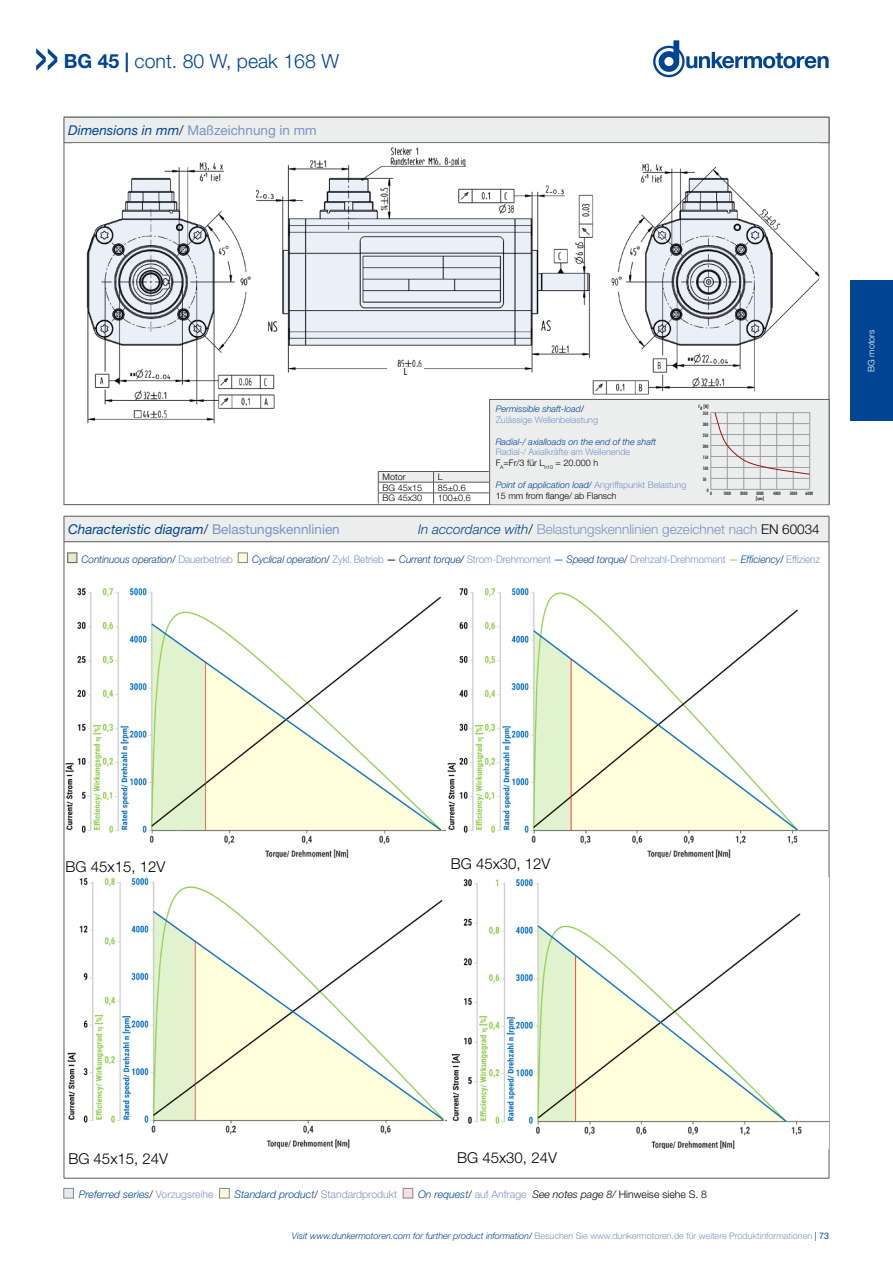
<style>
.page{position:relative;width:893px;height:1263px;background:#fff}
.page>*{position:absolute;margin:0;border:0;box-sizing:border-box;transform-origin:0 0}
.t1{font:300 19.5px "Helvetica Neue LT Std";color:#004494}
.t2{font:300 15px "Helvetica Neue LT Std";color:#000}
.t3{font:300 13.5px "Helvetica Neue LT Std";color:#7894c7}
.t4{font:italic 13.5px "Helvetica Neue LT Std";color:#004494}
.t5{font:13.5px "Helvetica Neue LT Std";color:#7894c7}
.t6{font:italic 300 10.5px "Helvetica Neue LT Std";letter-spacing:-.01em;color:#004494;scale:.95 1}
.t7{font:italic 300 10.5px "Helvetica Neue LT Std";letter-spacing:-.01em;color:#004494}
.t8{font:10.5px "Futura PT";color:#000}
.t9{font:300 9px/10.8px "Helvetica Neue LT Std";color:#7894c7}
.t10{font:300 9px/10.8px "Helvetica Neue LT Std";color:#000}
.t11{font:italic 300 9px "Helvetica Neue LT Std";color:#004494}
.t12{font:300 9px "Helvetica Neue LT Std";color:#fff}
.t13{font:500 4.95px "Futura PT Cond";color:#000}
.s1{font-weight:700}
.s2{font-style:italic;color:#004494}
.s3{font-weight:300;color:#000}
.s4{color:#000}
.s5{color:#7894c7}
.s6{font-weight:300;font-style:normal;color:#000}
.s7{font-style:normal;color:#7894c7}
.s8{font-family:"Arial Narrow";font-weight:400;font-style:normal;font-size:21px;color:#e1eccd}
.s9{font-style:normal;color:#000}
.s10{font-family:"Arial Narrow";font-weight:400;font-style:normal;font-size:21px;color:#fffbdb}
.s11{font-weight:400;font-style:normal;color:#000}
.s12{font-weight:400;font-style:normal;color:#0070b4}
.s13{font-weight:400;font-style:normal;color:#95c152}
.s14{font-family:"Arial Narrow";font-weight:400;font-style:normal;font-size:21px;color:#e6e9f4}
.s15{font-family:"Arial Narrow";font-weight:400;font-style:normal;font-size:21px;color:#fadce9}
.s16{font-weight:400;color:#004494}
</style>
<div class="page">
<svg style="left:653px;top:40px;width:176px;height:38px"></svg>
<div style="left:691px;top:72px;width:145px;height:13px;background:#fff"></div>
<div style="left:850px;top:281px;width:43px;height:140px;background:#004494"></div>
<svg style="left:36px;top:48px;width:21px;height:23px"></svg>
<div style="left:64px;top:117px;width:765px;height:26px;background:#eceded"></div>
<hr style="left:64px;top:117px;width:765px;height:1px;background:#58585a">
<svg style="left:64px;top:117px;width:1px;height:25px"></svg>
<svg style="left:829px;top:117px;width:1px;height:26px"></svg>
<hr style="left:64px;top:142px;width:765px;height:1px;background:#58585a">
<svg style="left:378px;top:471px;width:111px;height:32px"></svg>
<img style="left:86px;top:147px;width:734px;height:277px">
<div style="left:387px;top:367px;width:36px;height:14px;background:#fff"></div>
<div style="left:489px;top:399px;width:340px;height:105px;background:#eceded;border:1px solid #58585a"></div>
<svg style="left:710px;top:412px;width:101px;height:78px"></svg>
<div style="left:64px;top:516px;width:766px;height:26px;background:#eceded"></div>
<hr style="left:64px;top:541px;width:350px;height:1px;background:#58585a">
<hr style="left:64px;top:542px;width:1px;height:636px;background:#58585a">
<hr style="left:414px;top:541px;width:415px;height:1px;background:#58585a">
<hr style="left:829px;top:542px;width:1px;height:636px;background:#58585a">
<hr style="left:64px;top:1178px;width:350px;height:1px;background:#58585a">
<hr style="left:414px;top:1178px;width:415px;height:1px;background:#58585a">
<img style="left:66px;top:587px;width:761px;height:271px">
<img style="left:67px;top:877px;width:761px;height:272px">
<h1 class="t1" style="left:64px;top:49px;width:277px"><span class="s1">BG 45 |</span> cont. 80 W, peak 168 W</h1>
<h3 class="t5" style="left:68px;top:122px;width:250px"><span class="s2">Dimensions in mm</span><span class="s3">/</span> Maßzeichnung in mm</h3>
<p class="t8" style="left:403px;top:366px;width:5px">L</p>
<p class="t10" style="left:382px;top:471px;width:25px">Motor</p>
<p class="t10" style="left:438px;top:471px;width:6px">L</p>
<p class="t10" style="left:382px;top:482px;width:41px">BG 45x15</p>
<p class="t10" style="left:438px;top:482px;width:29px">85±0.6</p>
<p class="t10" style="left:382px;top:493px;width:41px">BG 45x30</p>
<p class="t10" style="left:438px;top:493px;width:34px">100±0.6</p>
<p class="t9" style="left:496px;top:403px;width:104px"><span class="s2">Permissible shaft-load</span><span class="s4">/<br></span>Zulässige Wellenbelastung</p>
<p class="t11" style="left:496px;top:436px;width:162px">Radial-/ axialloads on the end of the shaft</p>
<p class="t9" style="left:496px;top:447px;width:136px">Radial-/ Axialkräfte am Wellenende<br><span class="s4">F</span><sub>A</sub><span class="s4">=Fr/3 für L</span><sub>h10</sub> <span class="s4">= 20.000 h</span></p>
<p class="t10" style="left:496px;top:479px;width:192px"><span class="s2">Point of application load/</span> <span class="s5">Angriffspunkt Belastung<br></span>15 mm from flange/ ab Flansch</p>
<p class="t13" style="left:699px;top:403px;width:12px">FR [N]</p>
<p class="t13" style="left:703px;top:421px;width:7px">300</p>
<p class="t13" style="left:703px;top:410px;width:7px">350</p>
<p class="t13" style="left:703px;top:432px;width:7px">250</p>
<p class="t13" style="left:703px;top:443px;width:7px">200</p>
<p class="t13" style="left:703px;top:454px;width:7px">150</p>
<p class="t13" style="left:703px;top:465px;width:7px">100</p>
<p class="t13" style="left:703px;top:476px;width:5px">50</p>
<p class="t13" style="left:707px;top:487px;width:3px">0</p>
<p class="t13" style="left:710px;top:490px;width:3px">0</p>
<p class="t13" style="left:723px;top:490px;width:9px">1000</p>
<p class="t13" style="left:740px;top:490px;width:9px">2000</p>
<p class="t13" style="left:756px;top:490px;width:9px">3000</p>
<p class="t13" style="left:773px;top:490px;width:9px">4000</p>
<p class="t13" style="left:790px;top:490px;width:9px">5000</p>
<p class="t13" style="left:806px;top:490px;width:9px">6000</p>
<p class="t13" style="left:756px;top:496px;width:10px">[rpm]</p>
<h3 class="t4" style="left:68px;top:521px;width:273px">Characteristic diagram<span class="s6">/</span> <span class="s7">Belastungskennlinien</span></h3>
<h3 class="t3" style="left:418px;top:521px;width:403px"><span class="s2">In accordance with</span><span class="s4">/</span> Belastungskennlinien gezeichnet nach <span class="s4">EN 60034</span></h3>
<p class="t6" style="left:68px;top:553px;width:793px"><span class="s8">■</span> Continuous operation<span class="s9">/</span> <span class="s7">Dauerbetrieb</span> <span class="s10">■</span> Cyclical operation<span class="s9">/</span> <span class="s7">Zykl. Betrieb</span> <span class="s11">—</span> Current torque<span class="s4">/</span> <span class="s7">Strom-Drehmoment</span> <span class="s12">—</span> Speed torque<span class="s9">/</span> <span class="s7">Drehzahl-Drehmoment</span> <span class="s13">—</span> Efficiency<span class="s9">/</span> <span class="s7">Effizienz</span></p>
<p class="t12" style="left:866px;top:372px;width:44px;rotate:-90deg">BG motors</p>
<h2 class="t2" style="left:66px;top:857px;width:101px">BG 45x15, 12V</h2>
<h2 class="t2" style="left:451px;top:855px;width:101px">BG 45x30, 12V</h2>
<h2 class="t2" style="left:68px;top:1150px;width:101px">BG 45x15, 24V</h2>
<h2 class="t2" style="left:457px;top:1149px;width:101px">BG 45x30, 24V</h2>
<p class="t7" style="left:64px;top:1188px;width:645px"><span class="s14">■</span> Preferred series<span class="s9">/</span> <span class="s7">Vorzugsreihe</span> <span class="s10">■</span> Standard product<span class="s9">/</span> <span class="s7">Standardprodukt</span> <span class="s15">■</span> On request<span class="s9">/</span> <span class="s7">auf Anfrage</span> <span class="s4">See notes page 8/</span> <span class="s9">Hinweise siehe S. 8</span></p>
<p class="t9" style="left:292px;top:1230px;width:539px"><span class="s2">Visit www.dunkermotoren.com for further product information</span><span class="s4">/</span> Besuchen Sie www.dunkermotoren.de für weitere Produktinformationen <span class="s16">| 73</span></p>
</div>
